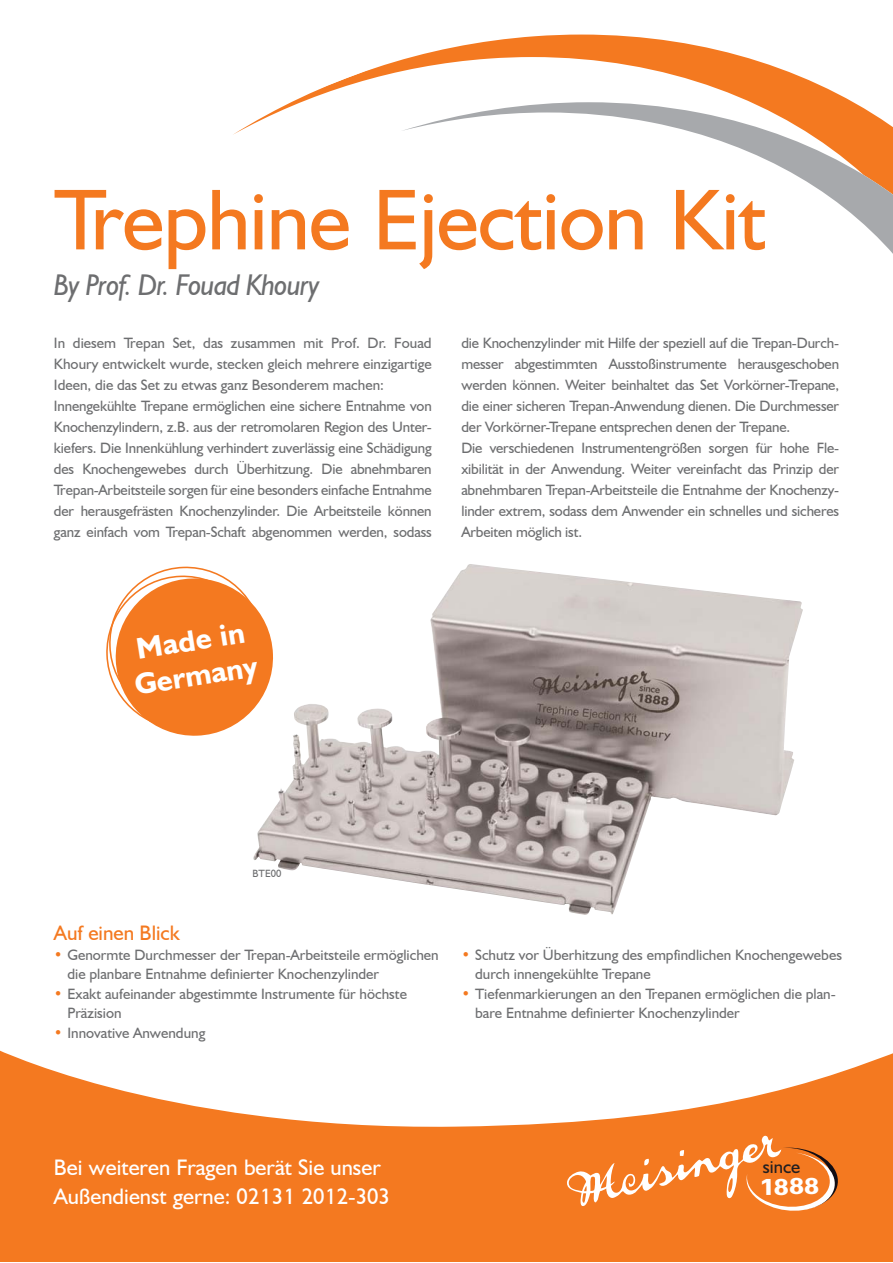
<style>
.page{position:relative;width:893px;height:1263px;background:#fff}
.page>*{position:absolute;margin:0;border:0;box-sizing:border-box;transform-origin:0 0}
.t1{font:87px "Humanist 521 BT";letter-spacing:-.01em;color:#f47920}
.t2{font:italic 30px "Humanist 521 BT";letter-spacing:-.02em;color:#6d6e70;scale:.96 1}
.t3{font:700 30px/35.2px "Humanist 521 BT";color:#fff}
.t4{font:700 23.4px "Humanist 521 BT";color:#fff;scale:1.19 1}
.t5{font:22.5px/29px "Humanist 521 BT";color:#fff}
.t6{font:21px "Humanist 521 BT";color:#f47920}
.t7{font:18.75px "Humanist 521 BT";color:#231f20}
.t8{font:15px/21px "Humanist 521 BT";letter-spacing:-.01em;color:#6d6e70}
.t9{font:10.5px "Humanist 521 BT";color:#6d6e70}
.s1{color:#f47920}
</style>
<div class="page">
<svg style="left:0;top:1050px;width:893px;height:212px;fill:#f47920"></svg>
<svg style="left:562px;top:1114px;width:281px;height:124px;background:#f38433"></svg>
<svg style="left:233px;top:35px;width:620px;height:100px"></svg>
<svg style="left:400px;top:102px;width:493px;height:152px"></svg>
<svg style="left:106px;top:566px;width:147px;height:170px"></svg>
<img style="left:253px;top:564px;width:550px;height:351px">
<h1 class="t1" style="left:54px;top:166px;width:714px">Trephine Ejection Kit</h1>
<h2 class="t2" style="left:54px;top:267px;width:278px">By Prof. Dr. Fouad Khoury</h2>
<p class="t8" style="left:54px;top:333px;width:379px">In diesem Trepan Set, das zusammen mit Prof. Dr. Fouad Khoury entwickelt wurde, stecken gleich mehrere einzigartige Ideen, die das Set zu etwas ganz Besonderem machen:<br>Innengekühlte Trepane ermöglichen eine sichere Entnahme von Knochenzylindern, z.B. aus der retromolaren Region des Unter&shy;kiefers. Die Innenkühlung verhindert zuverlässig eine Schädigung des Knochengewebes durch Überhitzung. Die abnehmbaren Trepan-Arbeitsteile sorgen für eine besonders einfache Entnahme der herausgefrästen Knochenzylinder. Die Arbeitsteile können ganz einfach vom Trepan-Schaft abgenommen werden, sodass</p>
<p class="t8" style="left:461px;top:333px;width:379px">die Knochenzylinder mit Hilfe der speziell auf die Trepan-Durch&shy;messer abgestimmten Ausstoßinstrumente herausgeschoben werden können. Weiter beinhaltet das Set Vorkörner-Trepane, die einer sicheren Trepan-Anwendung dienen. Die Durchmesser der Vorkörner-Trepane entsprechen denen der Trepane.<br>Die verschiedenen Instrumentengrößen sorgen für hohe Fle&shy;xibilität in der Anwendung. Weiter vereinfacht das Prinzip der abnehmbaren Trepan-Arbeitsteile die Entnahme der Knochenzy&shy;linder extrem, sodass dem Anwender ein schnelles und sicheres Arbeiten möglich ist.</p>
<h2 class="t3" style="left:126px;top:632px;width:126px;rotate:-9deg">Made in<br>Germany</h2>
<p class="t9" style="left:253px;top:867px;width:30px">BTE00</p>
<h3 class="t6" style="left:54px;top:920px;width:127px">Auf einen Blick</h3>
<p class="t8" style="left:67px;top:945px;width:373px;line-height:19.5px;text-indent:-14px"><span class="s1">•</span> Genormte Durchmesser der Trepan-Arbeitsteile ermöglichen die planbare Entnahme definierter Knochenzylinder</p>
<p class="t8" style="left:67px;top:984px;width:341px;line-height:19.5px;text-indent:-14px"><span class="s1">•</span> Exakt aufeinander abgestimmte Instrumente für höchste<br>Präzision</p>
<p class="t8" style="left:54px;top:1022px;width:153px"><span class="s1">•</span> Innovative Anwendung</p>
<p class="t8" style="left:475px;top:945px;width:368px;line-height:19.5px;text-indent:-14px"><span class="s1">•</span> Schutz vor Überhitzung des empfindlichen Knochengewebes durch innengekühlte Trepane</p>
<p class="t8" style="left:475px;top:984px;width:362px;line-height:19.5px;text-indent:-14px"><span class="s1">•</span> Tiefenmarkierungen an den Trepanen ermöglichen die plan&shy;bare Entnahme definierter Knochenzylinder</p>
<h3 class="t5" style="left:54px;top:1152px;width:337px">Bei weiteren Fragen berät Sie unser<br>Außendienst gerne: 02131 2012-303</h3>
<p class="t7" style="left:763px;top:1160px;width:39px">since</p>
<h3 class="t4" style="left:759px;top:1178px;width:53px">1888</h3>
</div>
